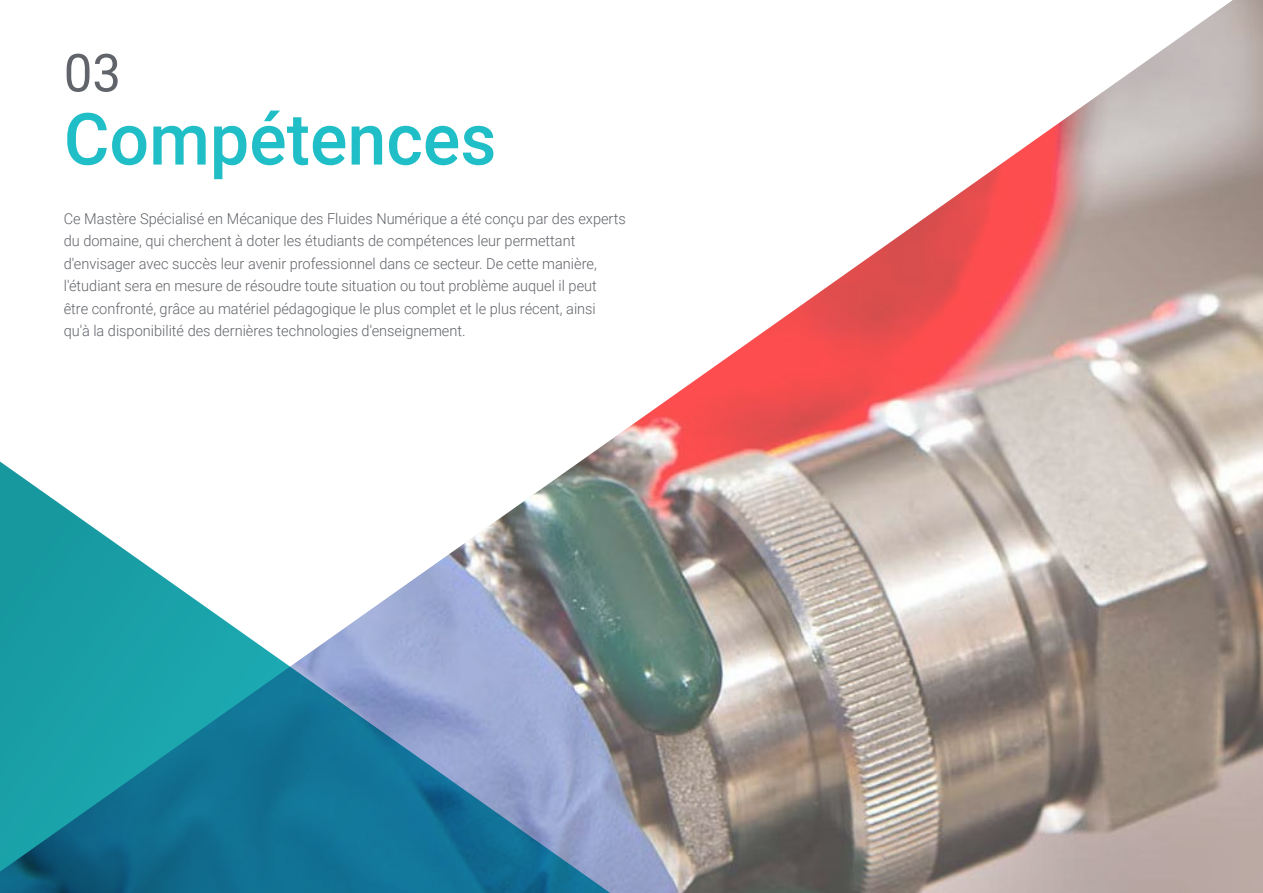
<style>
.page{position:relative;width:1263px;height:893px;background:#fff}
.page>*{position:absolute;margin:0;border:0;box-sizing:border-box;transform-origin:0 0}
.t1{font:500 72px "Roboto";color:#20bec6}
.t2{font:52.5px "Roboto";color:#61646a}
.t3{font:300 15px/22.5px "Roboto";color:#61646a}
</style>
<div class="page">
<img style="left:602px;top:0;width:661px;height:893px">
<svg style="left:0;top:446px;width:640px;height:447px"></svg>
<h2 class="t2" style="left:64px;top:36px;width:59px">03</h2>
<h1 class="t1" style="left:64px;top:89px;width:434px">Compétences</h1>
<p class="t3" style="left:64px;top:207px;width:564px">Ce Mastère Spécialisé en Mécanique des Fluides Numérique a été conçu par des experts du domaine, qui cherchent à doter les étudiants de compétences leur permettant d'envisager avec succès leur avenir professionnel dans ce secteur. De cette manière, l'étudiant sera en mesure de résoudre toute situation ou tout problème auquel il peut<br>être confronté, grâce au matériel pédagogique le plus complet et le plus récent, ainsi<br>qu'à la disponibilité des dernières technologies d'enseignement.</p>
</div>
